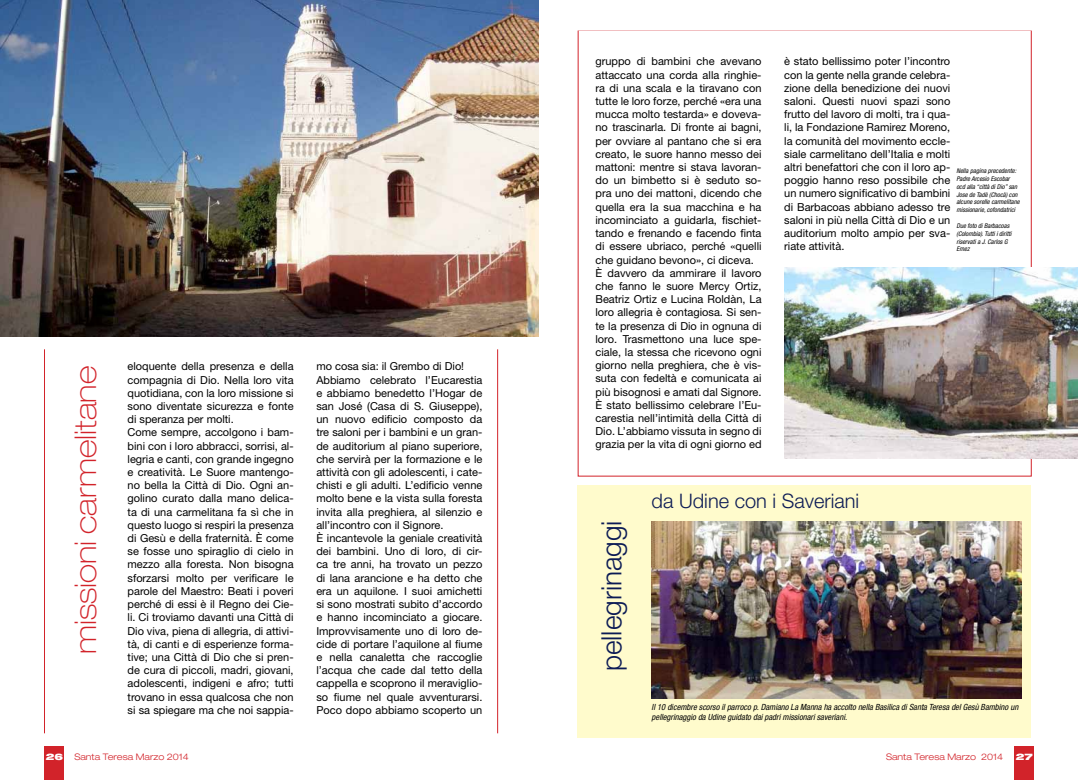
<style>
.page{position:relative;width:1078px;height:780px;background:#fff}
.page>*{position:absolute;margin:0;border:0;box-sizing:border-box;transform-origin:0 0}
.t1{font:100 expanded 30px "Helvetica Neue";color:#d2232a}
.t2{font:300 28px "Helvetica Neue";color:#0c1b55}
.t3{font:300 20px "Helvetica Neue";color:#0c1b55}
.t4{font:11px/13.2px "Helvetica Neue";color:#000}
.t5{font:300 expanded 9px "Helvetica Neue";color:#d2232a}
.t6{font:900 expanded 9px "Helvetica Neue";color:#fff}
.t7{font:italic condensed 8.5px/10.2px "Helvetica Neue";color:#000}
.t8{font:italic condensed 6.5px/7.8px "Helvetica Neue";color:#000}
.s1{font-weight:900;color:#fff}
</style>
<div class="page">
<div style="left:577px;top:485px;width:453px;height:252px;background:#fffbcc"></div>
<div style="left:1013px;top:746px;width:20px;height:34px;background:#d2232a"></div>
<div style="left:44px;top:746px;width:20px;height:34px;background:#d2232a"></div>
<div style="left:44px;top:347px;width:454px;height:388px;background:#fff;border:1px solid #d2232a"></div>
<hr style="left:43px;top:345px;width:456px;height:4px;background:#fff">
<img style="left:0;top:0;width:539px;height:336px">
<hr style="left:43px;top:733px;width:456px;height:4px;background:#fff">
<img style="left:784px;top:268px;width:293px;height:190px">
<img style="left:651px;top:521px;width:369px;height:178px">
<h1 class="t1" style="left:68px;top:654px;width:289px;rotate:-90deg">missioni carmelitane</h1>
<p class="t4" style="left:127px;top:359px;width:167px">eloquente della presenza e della compagnia di Dio. Nella loro vita quotidiana, con la loro missione si sono diventate sicurezza e fonte di speranza per molti.<br>Come sempre, accolgono i bam&shy;bini con i loro abbracci, sorrisi, al&shy;legria e canti, con grande ingegno e creatività. Le Suore mantengo&shy;no bella la Città di Dio. Ogni an&shy;golino curato dalla mano delica&shy;ta di una carmelitana fa sì che in questo luogo si respiri la presenza di Gesù e della fraternità. È come se fosse uno spiraglio di cielo in mezzo alla foresta. Non bisogna sforzarsi molto per verificare le parole del Maestro: Beati i poveri perché di essi è il Regno dei Cie&shy;li. Ci troviamo davanti una Città di Dio viva, piena di allegria, di attivi&shy;tà, di canti e di esperienze forma&shy;tive; una Città di Dio che si pren&shy;de cura di piccoli, madri, giovani, adolescenti, indigeni e afro; tutti trovano in essa qualcosa che non si sa spiegare ma che noi sappia-</p>
<p class="t4" style="left:316px;top:359px;width:167px">mo cosa sia: il Grembo di Dio!<br>Abbiamo celebrato l’Eucarestia e abbiamo benedetto l’Hogar de san José (Casa di S. Giuseppe), un nuovo edificio composto da tre saloni per i bambini e un gran&shy;de auditorium al piano superiore, che servirà per la formazione e le attività con gli adolescenti, i cate&shy;chisti e gli adulti. L’edificio venne molto bene e la vista sulla foresta invita alla preghiera, al silenzio e all’incontro con il Signore.<br>È incantevole la geniale creatività dei bambini. Uno di loro, di cir&shy;ca tre anni, ha trovato un pezzo di lana arancione e ha detto che era un aquilone. I suoi amichetti si sono mostrati subito d’accordo e hanno incominciato a giocare.<br>Improvvisamente uno di loro de&shy;cide di portare l’aquilone al fiume e nella canaletta che raccoglie l’acqua che cade dal tetto della cappella e scoprono il meraviglio&shy;so fiume nel quale avventurarsi.<br>Poco dopo abbiamo scoperto un</p>
<p class="t4" style="left:595px;top:55px;width:167px">gruppo di bambini che avevano attaccato una corda alla ringhie&shy;ra di una scala e la tiravano con tutte le loro forze, perché «era una mucca molto testarda» e doveva&shy;no trascinarla. Di fronte ai bagni, per ovviare al pantano che si era creato, le suore hanno messo dei mattoni: mentre si stava lavoran&shy;do un bimbetto si è seduto so&shy;pra uno dei mattoni, dicendo che quella era la sua macchina e ha incominciato a guidarla, fischiet&shy;tando e frenando e facendo finta di essere ubriaco, perché «quelli che guidano bevono», ci diceva.<br>È davvero da ammirare il lavoro che fanno le suore Mercy Ortiz,<br>Beatriz Ortiz e Lucina Roldàn, La loro allegria è contagiosa. Si sen&shy;te la presenza di Dio in ognuna di loro. Trasmettono una luce spe&shy;ciale, la stessa che ricevono ogni giorno nella preghiera, che è vis&shy;suta con fedeltà e comunicata ai più bisognosi e amati dal Signore.<br>È stato bellissimo celebrare l’Eu&shy;carestia nell’intimità della Città di<br>Dio. L’abbiamo vissuta in segno di grazia per la vita di ogni giorno ed</p>
<p class="t4" style="left:784px;top:55px;width:167px;text-align:justify">è stato bellissimo poter l’incontro con la gente nella grande celebra&shy;zione della benedizione dei nuovi saloni. Questi nuovi spazi sono frutto del lavoro di molti, tra i qua&shy;li, la Fondazione Ramirez Moreno, la comunità del movimento eccle&shy;siale carmelitano dell’Italia e molti altri benefattori che con il loro ap&shy;poggio hanno reso possibile che un numero significativo di bambini di Barbacoas abbiano adesso tre saloni in più nella Città di Dio e un auditorium molto ampio per sva&shy;riate attività.</p>
<p class="t8" style="left:956px;top:167px;width:65px">Nella pagina precedente:<br>Padre Arcesio Escobar ocd alla “città di Dio” san<br>Jose de Tadè (Chocà) con alcune sorelle carmelitane missionarie, cofondatrici</p>
<p class="t8" style="left:956px;top:222px;width:57px">Due foto di Barbacoas (Colombia). Tutti i diritti riservati a J. Carlos G<br>Emez</p>
<h2 class="t2" style="left:594px;top:671px;width:152px;rotate:-90deg">pellegrinaggi</h2>
<h3 class="t3" style="left:651px;top:488px;width:209px">da Udine con i Saveriani</h3>
<p class="t7" style="left:651px;top:701px;width:368px">Il 10 dicembre scorso il parroco p. Damiano La Manna ha accolto nella Basilica di Santa Teresa del Gesù Bambino un pellegrinaggio da Udine guidato dai padri missionari saveriani.</p>
<p class="t5" style="left:46px;top:751px;width:144px"><span class="s1">26</span> Santa Teresa Marzo 2014</p>
<p class="t5" style="left:885px;top:751px;width:119px">Santa Teresa Marzo 2014</p>
<p class="t6" style="left:1015px;top:751px;width:19px">27</p>
</div>
